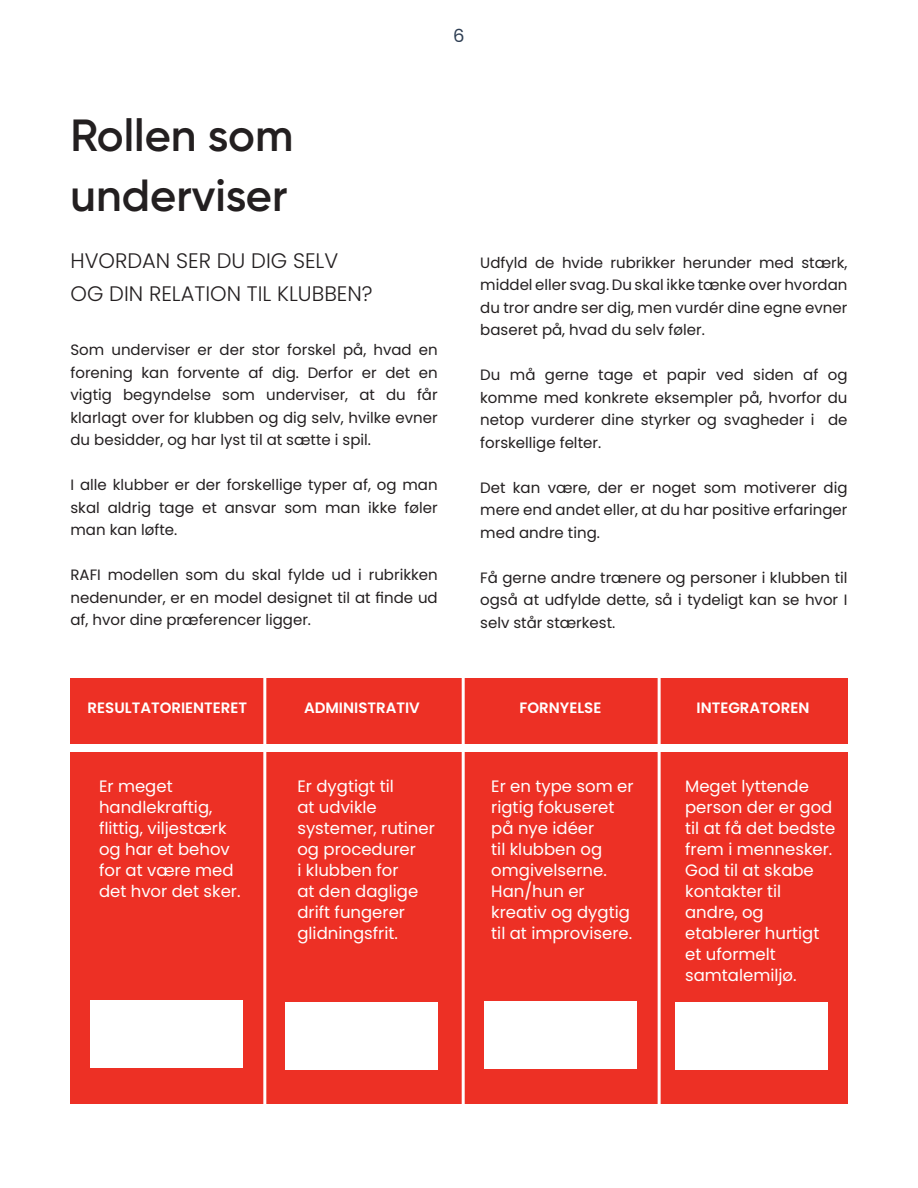
<style>
.page{position:relative;width:918px;height:1188px;background:#fff}
.page>*{position:absolute;margin:0;border:0;box-sizing:border-box;transform-origin:0 0}
.t1{font:600 45px/60px "Gilroy";color:#231f20}
.t2{font:300 21px "Poppins";color:#231f20}
.t3{font:18px "Poppins";color:#2e3e53}
.t4{font:16.5px/21px "Poppins";color:#fff}
.t5{font:15px/22.5px "Poppins";color:#231f20;text-align:justify}
.t6{font:600 15px "Poppins";color:#fff}
</style>
<div class="page">
<div style="left:71px;top:678px;width:777px;height:66px;background:#ed3025"></div>
<div style="left:71px;top:752px;width:777px;height:352px;background:#ed3025"></div>
<hr style="left:263px;top:674px;width:3px;height:433px;background:#fff">
<hr style="left:462px;top:674px;width:3px;height:433px;background:#fff">
<hr style="left:658px;top:674px;width:3px;height:433px;background:#fff">
<div style="left:90px;top:1001px;width:153px;height:67px;background:#fff"></div>
<div style="left:285px;top:1003px;width:153px;height:67px;background:#fff"></div>
<div style="left:675px;top:1003px;width:153px;height:67px;background:#fff"></div>
<div style="left:484px;top:1002px;width:153px;height:67px;background:#fff"></div>
<p class="t3" style="left:453px;top:25px;width:13px">6</p>
<p class="t1" style="left:70px;top:105px;width:224px">Rollen som underviser</p>
<p class="t2" style="left:70px;top:249px;width:269px">HVORDAN SER DU DIG SELV</p>
<p class="t2" style="left:70px;top:281px;width:304px">OG DIN RELATION TIL KLUBBEN?</p>
<p class="t5" style="left:70px;top:339px;width:369px">Som underviser er der stor forskel på, hvad en forening kan forvente af dig. Derfor er det en vigtig begyndelse som underviser, at du får klarlagt over for klubben og dig selv, hvilke evner du besidder, og har lyst til at sætte i spil.</p>
<p class="t5" style="left:70px;top:474px;width:369px">I alle klubber er der forskellige typer af, og man skal aldrig tage et ansvar som man ikke føler man kan løfte.</p>
<p class="t5" style="left:70px;top:564px;width:369px">RAFI modellen som du skal fylde ud i rubrikken nedenunder, er en model designet til at finde ud af, hvor dine præferencer ligger.</p>
<p class="t5" style="left:480px;top:251px;width:369px">Udfyld de hvide rubrikker herunder med stærk, middel eller svag. Du skal ikke tænke over hvordan du tror andre ser dig, men vurdér dine egne evner baseret på, hvad du selv føler.</p>
<p class="t5" style="left:480px;top:364px;width:369px">Du må gerne tage et papir ved siden af og komme med konkrete eksempler på, hvorfor du netop vurderer dine styrker og svagheder i de forskellige felter.</p>
<p class="t5" style="left:480px;top:476px;width:369px">Det kan være, der er noget som motiverer dig mere end andet eller, at du har positive erfaringer med andre ting.</p>
<p class="t5" style="left:480px;top:566px;width:369px">Få gerne andre trænere og personer i klubben til også at udfylde dette, så i tydeligt kan se hvor I selv står stærkest.</p>
<p class="t6" style="left:88px;top:699px;width:161px">RESULTATORIENTERET</p>
<p class="t6" style="left:304px;top:699px;width:117px">ADMINISTRATIV</p>
<p class="t6" style="left:519px;top:699px;width:83px">FORNYELSE</p>
<p class="t6" style="left:697px;top:699px;width:114px">INTEGRATOREN</p>
<p class="t4" style="left:297px;top:776px;width:139px">Er dygtigt til<br>at udvikle systemer, rutiner og procedurer<br>i klubben for<br>at den daglige drift fungerer glidningsfrit.</p>
<p class="t4" style="left:685px;top:776px;width:152px">Meget lyttende person der er god til at få det bedste frem i mennesker.<br>God til at skabe kontakter til andre, og etablerer hurtigt et uformelt samtalemiljø.</p>
<p class="t4" style="left:99px;top:776px;width:143px">Er meget handlekraftig, flittig, viljestærk og har et behov for at være med det hvor det sker.</p>
<p class="t4" style="left:491px;top:776px;width:144px">Er en type som er rigtig fokuseret på nye idéer<br>til klubben og omgivelserne.<br>Han/hun er kreativ og dygtig til at improvisere.</p>
</div>
